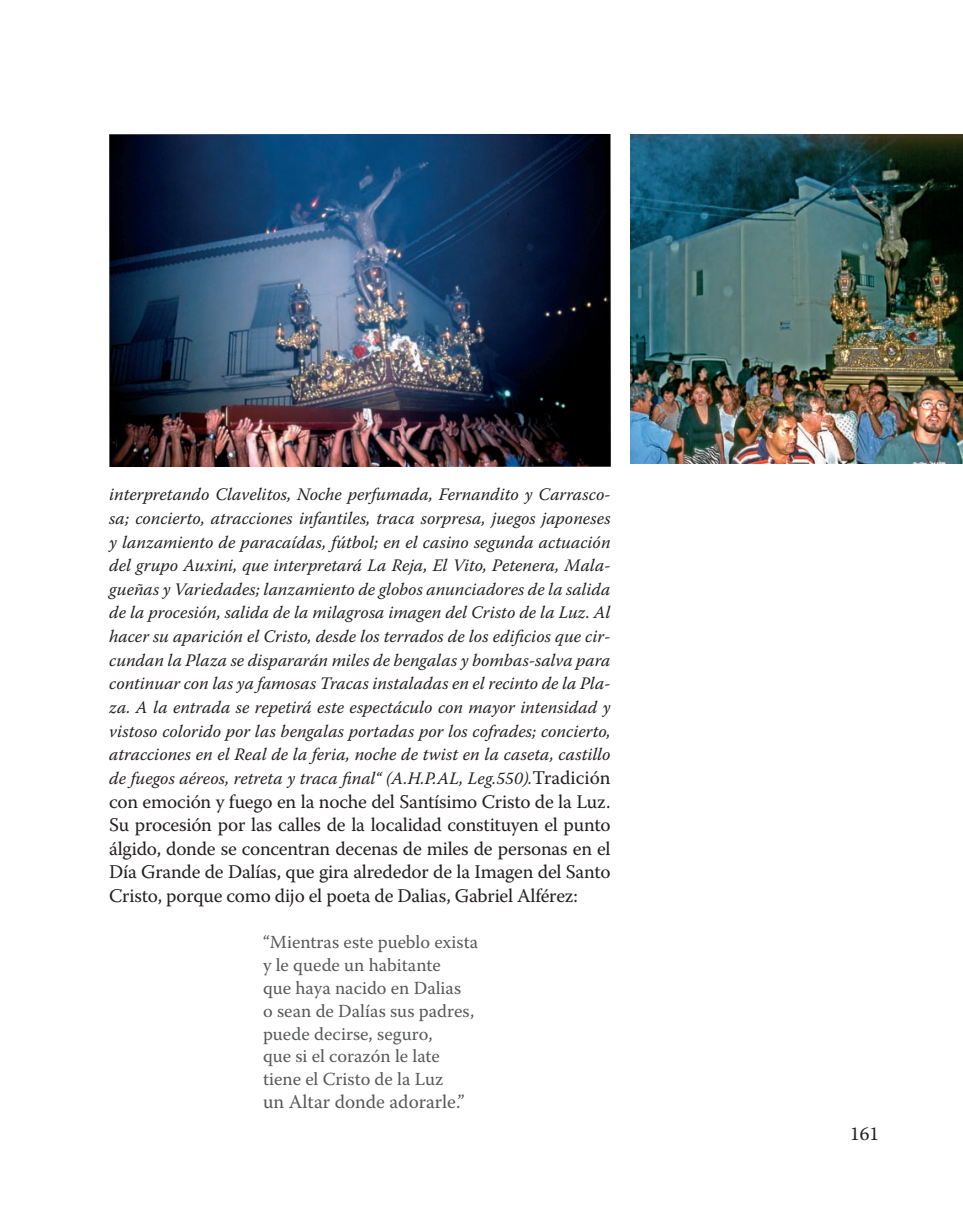
<style>
.page{position:relative;width:963px;height:1211px;background:#fff}
.page>*{position:absolute;margin:0;border:0;box-sizing:border-box;transform-origin:0 0}
.t1{font:19.25px/23.6px "Warnock Pro";letter-spacing:-.01em;color:#231f20;text-align:justify}
.t2{font:19.25px "Warnock Pro";color:#57585a}
.t3{font:18.38px/22.8px "Warnock Pro";color:#57585a}
.t4{font:italic 17.5px/23.6px "Warnock Pro";color:#231f20;text-align:justify}
.s1{font-style:normal;font-size:19.25px}
</style>
<div class="page">
<img style="left:109px;top:134px;width:502px;height:333px">
<img style="left:630px;top:134px;width:332px;height:330px">
<p class="t4" style="left:109px;top:482px;width:503px">interpretando Clavelitos, Noche perfumada, Fernandito y Carrasco&shy;sa; concierto, atracciones infantiles, traca sorpresa, juegos japoneses y lanzamiento de paracaídas, fútbol; en el casino segunda actuación del grupo Auxini, que interpretará La Reja, El Vito, Petenera, Mala&shy;gueñas y Variedades; lanzamiento de globos anunciadores de la salida de la procesión, salida de la milagrosa imagen del Cristo de la Luz. Al hacer su aparición el Cristo, desde los terrados de los edificios que cir&shy;cundan la Plaza se dispararán miles de bengalas y bombas-salva para continuar con las ya famosas Tracas instaladas en el recinto de la Pla&shy;za. A la entrada se repetirá este espectáculo con mayor intensidad y vistoso colorido por las bengalas portadas por los cofrades; concierto, atracciones en el Real de la feria, noche de twist en la caseta, castillo de fuegos aéreos, retreta y traca final“ (A.H.P.AL, Leg.550).<span class="s1">Tradición</span></p>
<p class="t1" style="left:109px;top:789px;width:503px">con emoción y fuego en la noche del Santísimo Cristo de la Luz.<br>Su procesión por las calles de la localidad constituyen el punto álgido, donde se concentran decenas de miles de personas en el Día Grande de Dalías, que gira alrededor de la Imagen del Santo Cristo, porque como dijo el poeta de Dalias, Gabriel Alférez:</p>
<p class="t3" style="left:263px;top:930px;width:217px">“Mientras este pueblo exista y le quede un habitante<br>que haya nacido en Dalias<br>o sean de Dalías sus padres, puede decirse, seguro,<br>que si el corazón le late tiene el Cristo de la Luz</p>
<p class="t2" style="left:263px;top:1089px;width:203px">un Altar donde adorarle.”</p>
<p class="t1" style="left:850px;top:1121px;width:30px">161</p>
</div>
